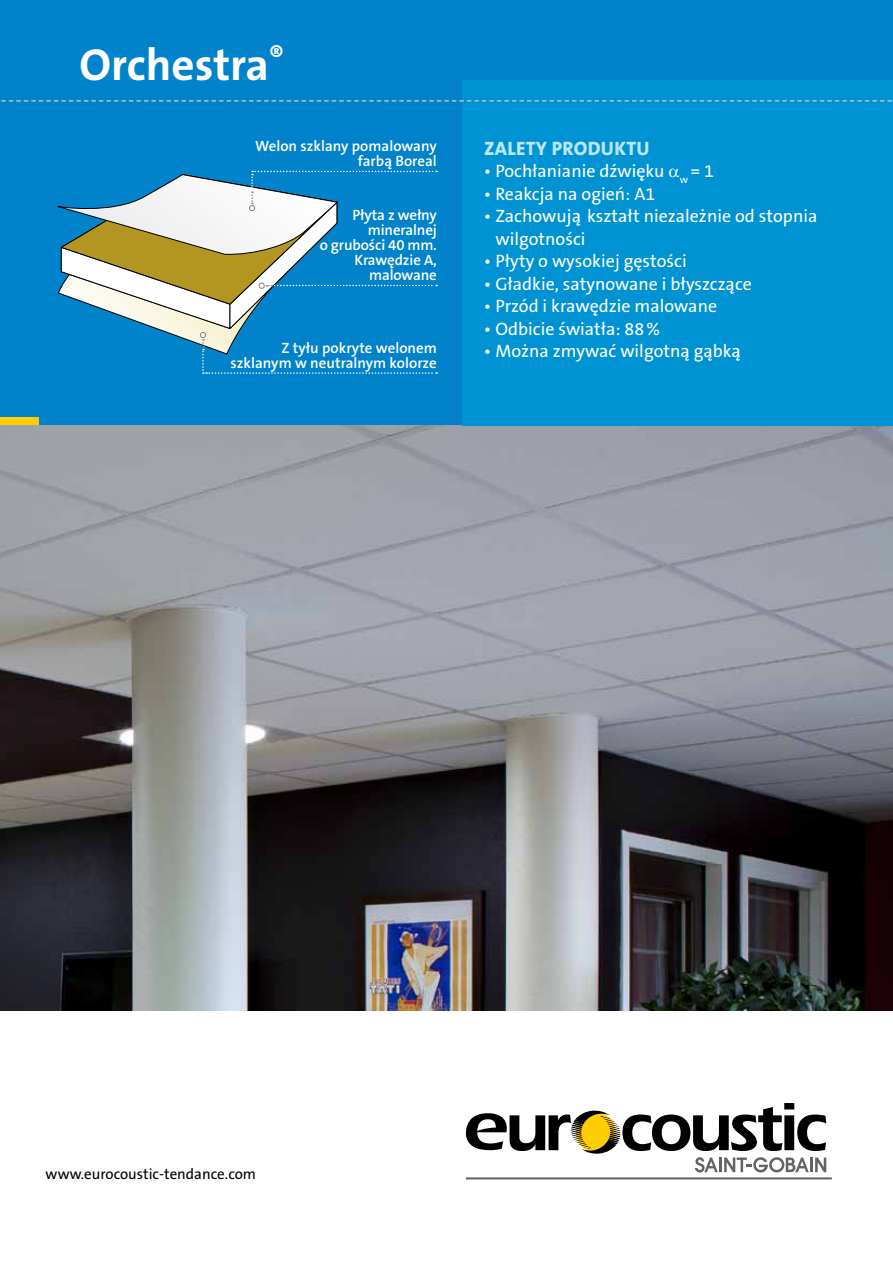
<style>
.page{position:relative;width:893px;height:1263px;background:#fff}
.page>*{position:absolute;margin:0;border:0;box-sizing:border-box;transform-origin:0 0}
.t1{font:700 45px "The Sans B W7";color:#fff}
.t2{font:800 19.5px "The Sans B W8";letter-spacing:.015em;color:#b9e6fa}
.t3{font:18px/22.5px "The Sans B W5 Plain";color:#fff}
.t4{font:600 15px/15px "The Sans B W6";letter-spacing:-.01em;color:#fff;text-align:right}
.t5{font:15px "The Sans B W5 Plain";color:#000}
</style>
<div class="page">
<div style="left:0;top:0;width:893px;height:425px;background:#0083ca"></div>
<div style="left:0;top:417px;width:39px;height:8px;background:#ffcd03"></div>
<img style="left:0;top:425px;width:893px;height:585px">
<div style="left:462px;top:80px;width:431px;height:345px;background:#0093d3"></div>
<hr style="left:466px;top:1177px;width:366px;height:2px;background:#636466">
<svg style="left:465px;top:1103px;width:361px;height:69px"></svg>
<svg style="left:1px;top:100px;width:891px;height:2px"></svg>
<svg style="left:57px;top:171px;width:380px;height:203px"></svg>
<h1 class="t1" style="left:79px;top:36px;width:206px">Orchestra<sup>®</sup></h1>
<p class="t4" style="left:255px;top:139px;width:184px">Welon szklany pomalowany farbą Boreal</p>
<p class="t4" style="left:320px;top:208px;width:120px">Płyta z wełny mineralnej<br>o grubości 40 mm.<br>Krawędzie A, malowane</p>
<p class="t4" style="left:230px;top:341px;width:208px">Z tyłu pokryte welonem szklanym w neutralnym kolorze</p>
<p class="t2" style="left:484px;top:136px;width:167px">ZALETY PRODUKTU</p>
<p class="t3" style="left:484px;top:160px;width:232px">• Pochłanianie dźwięku <sub>w</sub> = 1</p>
<p class="t3" style="left:484px;top:183px;width:173px">• Reakcja na ogień: A1</p>
<p class="t3" style="left:495px;top:205px;width:324px;text-indent:-11px">• Zachowują kształt niezależnie od stopnia wilgotności</p>
<p class="t3" style="left:484px;top:250px;width:204px">• Płyty o wysokiej gęstości</p>
<p class="t3" style="left:484px;top:273px;width:270px">• Gładkie, satynowane i błyszczące</p>
<p class="t3" style="left:484px;top:295px;width:235px">• Przód i krawędzie malowane</p>
<p class="t3" style="left:484px;top:318px;width:178px">• Odbicie światła: 88%</p>
<p class="t3" style="left:484px;top:340px;width:258px">• Można zmywać wilgotną gąbką</p>
<p class="t5" style="left:46px;top:1165px;width:212px">www.eurocoustic-tendance.com</p>
</div>
